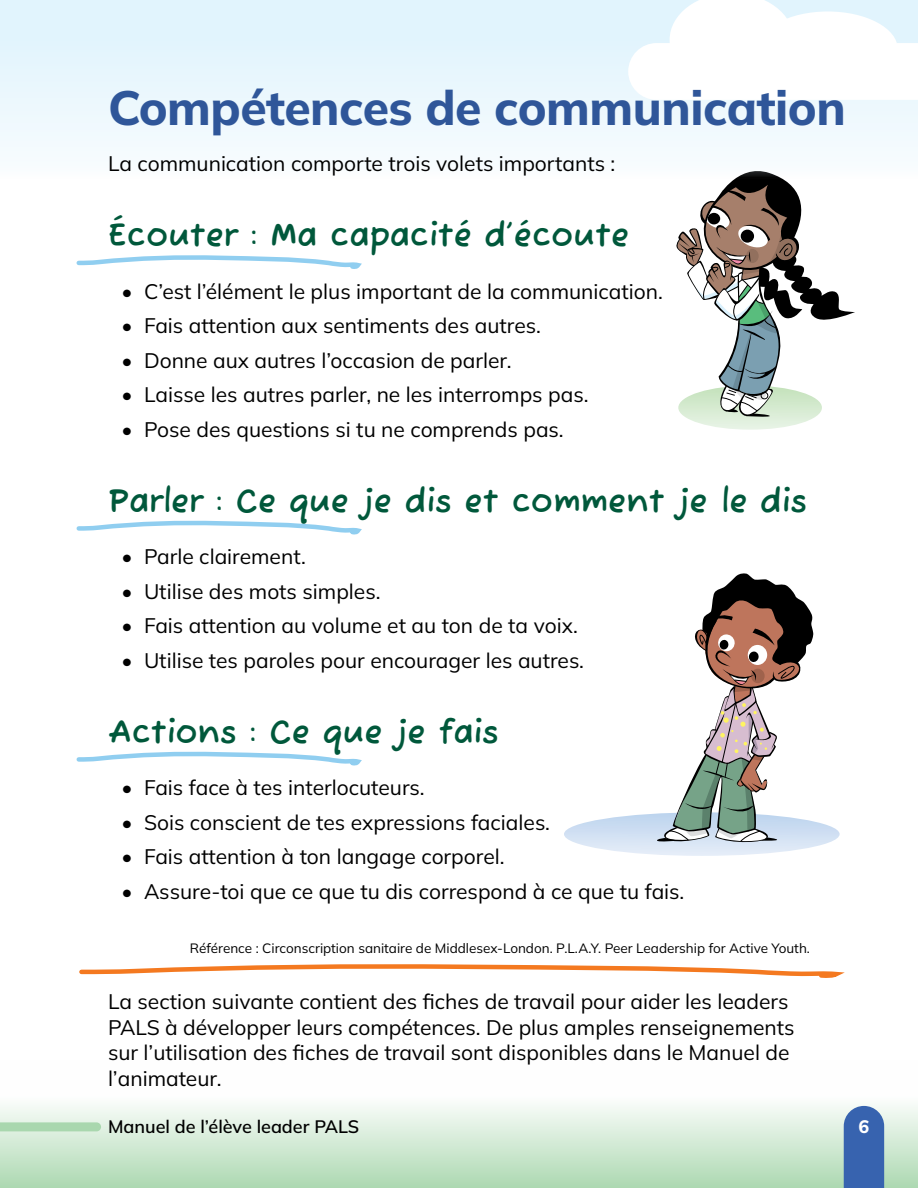
<style>
.page{position:relative;width:918px;height:1188px;background:#fff}
.page>*{position:absolute;margin:0;border:0;box-sizing:border-box;transform-origin:0 0}
.H1_H1{font:800 48px "Mulish";letter-spacing:-.01em;color:#2f5699}
.H2_H2{font:700 33px "Fuzzy Bubbles";color:#00583b}
.auto_List_t_ul_intro{font:21px "Mulish";color:#000}
.P_Source_footnote{font:21px/25.5px "Mulish";color:#000}
.P_p_intro{font:21px "Mulish";color:#000}
.t1{font:600 18px "Mulish";color:#000}
.t2{font:800 18px "Mulish";color:#fff}
.P_Source_footnote-2{font:13.5px "Mulish";color:#000}
</style>
<div class="page">
<svg style="left:676px;top:179px;width:179px;height:251px"></svg>
<svg style="left:564px;top:573px;width:276px;height:283px"></svg>
<div style="left:0;top:1061px;width:918px;height:127px;background:linear-gradient(to bottom,#fff,#b2dbb7)"></div>
<div style="left:844px;top:1106px;width:40px;height:82px;background:#3763af"></div>
<div style="left:0;top:0;width:918px;height:179px;background:#edf8fd"></div>
<svg style="left:628px;top:0;width:290px;height:100px"></svg>
<svg style="left:0;top:1122px;width:101px;height:9px"></svg>
<svg style="left:76px;top:255px;width:286px;height:14px"></svg>
<svg style="left:76px;top:520px;width:286px;height:15px"></svg>
<svg style="left:76px;top:751px;width:286px;height:15px"></svg>
<svg style="left:79px;top:964px;width:766px;height:14px"></svg>
<h1 class="H1_H1" style="left:108px;top:75px;width:739px">Compétences de communication</h1>
<p class="P_p_intro" style="left:108px;top:149px;width:509px">La communication comporte trois volets importants :</p>
<h2 class="H2_H2" style="left:108px;top:207px;width:523px">Écouter : Ma capacité d’écoute</h2>
<p class="auto_List_t_ul_intro" style="left:122px;top:277px;width:543px">• C’est l’élément le plus important de la communication.</p>
<p class="auto_List_t_ul_intro" style="left:122px;top:311px;width:421px">• Fais attention aux sentiments des autres.</p>
<p class="auto_List_t_ul_intro" style="left:122px;top:346px;width:391px">• Donne aux autres l’occasion de parler.</p>
<p class="auto_List_t_ul_intro" style="left:122px;top:380px;width:469px">• Laisse les autres parler, ne les interromps pas.</p>
<p class="auto_List_t_ul_intro" style="left:122px;top:415px;width:444px">• Pose des questions si tu ne comprends pas.</p>
<h2 class="H2_H2" style="left:108px;top:472px;width:701px">Parler : Ce que je dis et comment je le dis</h2>
<p class="auto_List_t_ul_intro" style="left:122px;top:542px;width:186px">• Parle clairement.</p>
<p class="auto_List_t_ul_intro" style="left:122px;top:577px;width:260px">• Utilise des mots simples.</p>
<p class="auto_List_t_ul_intro" style="left:122px;top:611px;width:458px">• Fais attention au volume et au ton de ta voix.</p>
<p class="auto_List_t_ul_intro" style="left:122px;top:646px;width:464px">• Utilise tes paroles pour encourager les autres.</p>
<h2 class="H2_H2" style="left:108px;top:703px;width:392px">Actions : Ce que je fais</h2>
<p class="auto_List_t_ul_intro" style="left:122px;top:773px;width:305px">• Fais face à tes interlocuteurs.</p>
<p class="auto_List_t_ul_intro" style="left:122px;top:808px;width:430px">• Sois conscient de tes expressions faciales.</p>
<p class="auto_List_t_ul_intro" style="left:122px;top:842px;width:385px">• Fais attention à ton langage corporel.</p>
<p class="auto_List_t_ul_intro" style="left:122px;top:877px;width:564px">• Assure-toi que ce que tu dis correspond à ce que tu fais.</p>
<p class="P_Source_footnote-2" style="left:190px;top:939px;width:622px">Référence : Circonscription sanitaire de Middlesex-London. P.L.A.Y. Peer Leadership for Active Youth.</p>
<p class="P_Source_footnote" style="left:108px;top:988px;width:688px">La section suivante contient des fiches de travail pour aider les leaders PALS à développer leurs compétences. De plus amples renseignements sur l’utilisation des fiches de travail sont disponibles dans le Manuel de l’animateur.</p>
<p class="t1" style="left:108px;top:1114px;width:253px">Manuel de l’élève leader PALS</p>
<p class="t2" style="left:859px;top:1114px;width:12px">6</p>
</div>
